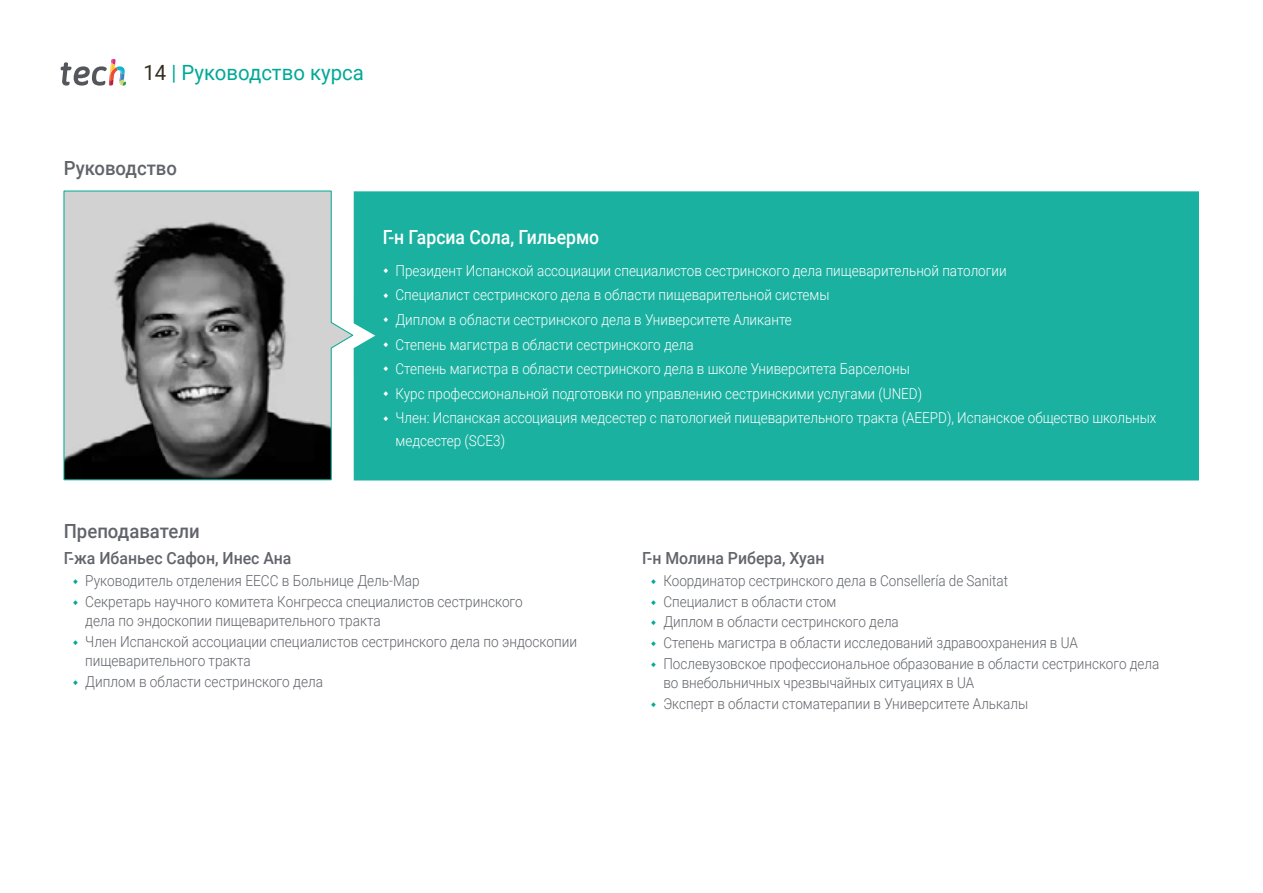
<style>
.page{position:relative;width:1263px;height:893px;background:#fff}
.page>*{position:absolute;margin:0;border:0;box-sizing:border-box;transform-origin:0 0}
.t1{font:21px "Roboto";color:#00a996}
.t2{font:500 19.5px "Roboto";color:#61646a;scale:.95 1}
.t3{font:500 19.5px "Roboto";color:#fff;scale:.9 1}
.t4{font:500 16.65px "Roboto";color:#61646a;scale:.95 1}
.t5{font:300 15.15px/20.2px "Roboto";color:#61646a;scale:.9 1}
.t6{font:300 15px/24.6px "Roboto";color:#fff;scale:.9 1}
.t7{font:300 15px/20.5px "Roboto";color:#61646a;scale:.9 1}
.s1{color:#312e20}
</style>
<div class="page">
<div style="left:354px;top:191px;width:845px;height:289px;background:#1ab1a0"></div>
<svg style="left:64px;top:191px;width:289px;height:289px;background:#8e8f8f"></svg>
<svg style="left:61px;top:59px;width:65px;height:27px"></svg>
<svg style="left:384px;top:268px;width:4px;height:5px"></svg>
<svg style="left:384px;top:293px;width:4px;height:5px"></svg>
<svg style="left:384px;top:317px;width:4px;height:5px"></svg>
<svg style="left:384px;top:342px;width:4px;height:5px"></svg>
<svg style="left:384px;top:367px;width:4px;height:5px"></svg>
<svg style="left:384px;top:391px;width:4px;height:5px"></svg>
<svg style="left:384px;top:416px;width:4px;height:5px"></svg>
<h1 class="t1" style="left:144px;top:57px;width:222px"><span class="s1">14</span> | Руководство курса</h1>
<h2 class="t2" style="left:64px;top:155px;width:121px">Руководство</h2>
<h2 class="t2" style="left:64px;top:518px;width:144px">Преподаватели</h2>
<h2 class="t3" style="left:383px;top:223px;width:242px">Г-н Гарсиа Сола, Гильермо</h2>
<p class="t6" style="left:395px;top:258px;width:847px">Президент Испанской ассоциации специалистов сестринского дела пищеварительной патологии<br>Специалист сестринского дела в области пищеварительной системы<br>Диплом в области сестринского дела в Университете Аликанте<br>Степень магистра в области сестринского дела<br>Степень магистра в области сестринского дела в школе Университета Барселоны<br>Курс профессиональной подготовки по управлению сестринскими услугами (UNED)<br>Член: Испанская ассоциация медсестер с патологией пищеварительного тракта (AEEPD), Испанское общество школьных</p>
<p class="t6" style="left:395px;top:428px;width:123px">медсестер (SCE3)</p>
<p class="t4" style="left:64px;top:547px;width:241px">Г-жа Ибаньес Сафон, Инес Ана</p>
<p class="t5" style="left:85px;top:570px;width:548px">Руководитель отделения EECC в Больнице Дель-Мар<br>Секретарь научного комитета Конгресса специалистов сестринского<br>дела по эндоскопии пищеварительного тракта<br>Член Испанской ассоциации специалистов сестринского дела по эндоскопии пищеварительного тракта<br>Диплом в области сестринского дела</p>
<p class="t4" style="left:642px;top:547px;width:193px">Г-н Молина Рибера, Хуан</p>
<p class="t7" style="left:663px;top:570px;width:553px">Координатор сестринского дела в Consellería de Sanitat<br>Специалист в области стом<br>Диплом в области сестринского дела<br>Степень магистра в области исследований здравоохранения в UA Послевузовское профессиональное образование в области сестринского дела во внебольничных чрезвычайных ситуациях в UA<br>Эксперт в области стоматерапии в Университете Алькалы</p>
</div>
